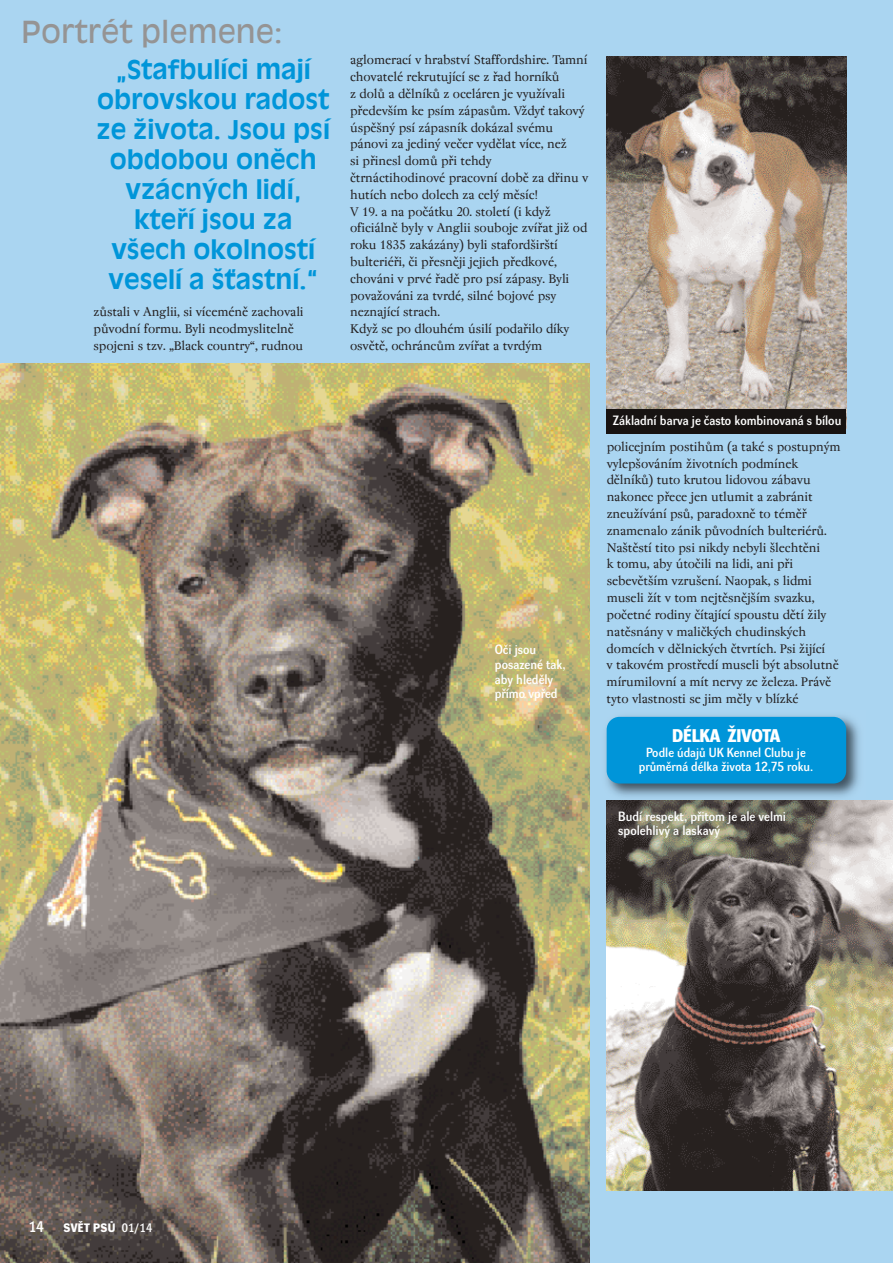
<style>
.page{position:relative;width:893px;height:1263px;background:#aad5f1}
.page>*{position:absolute;margin:0;border:0;box-sizing:border-box;transform-origin:0 0}
.t1{font:30px "Antique Olive CE";color:#959494}
.t2{font:700 25.5px/30px "Antique Olive CE";color:#0095d9;text-align:center}
.t3{font:18px "Dynamo DB";color:#fff}
.t4{font:15px "Dynamo DD";color:#fff}
.t5{font:13.95px/16.8px "Regent";letter-spacing:-.01em;color:#231f20}
.t6{font:13.2px/14.7px "Dynamo DD";color:#fff}
.t7{font:12.9px/14.4px "Dynamo DD";color:#fff;text-align:center}
.t8{font:12px "Dynamo DB";letter-spacing:.035em;color:#fff}
.s1{font-family:"Dynamo DD"}
</style>
<div class="page">
<img style="left:0;top:363px;width:590px;height:900px">
<img style="left:606px;top:716px;width:254px;height:87px">
<div style="left:607px;top:717px;width:239px;height:66px;background:#0095d9;border-radius:13px"></div>
<img style="left:607px;top:56px;width:239px;height:354px">
<div style="left:607px;top:410px;width:239px;height:24px;background:#171312"></div>
<img style="left:607px;top:800px;width:286px;height:391px">
<h1 class="t1" style="left:21px;top:20px;width:263px">Portrét plemene:</h1>
<h2 class="t2" style="left:97px;top:57px;width:235px">„Stafbulíci mají obrovskou radost ze života. Jsou psí obdobou oněch vzácných lidí, kteří jsou za všech okolností veselí a šťastní.“</h2>
<p class="t5" style="left:94px;top:305px;width:212px">zÛstali v Anglii, si víceménû zachovali pÛvodní formu. Byli neodmyslitelnû spojeni s tzv. „Black country“, rudnou</p>
<p class="t5" style="left:350px;top:53px;width:240px">aglomerací v hrabství Staffordshire. Tamní chovatelé rekrutující se z fiad horníkÛ<br>z dolÛ a dûlníkÛ z oceláren je vyuÏívali pfiedev‰ím ke psím zápasÛm. VÏdyÈ takov˘ úspû‰n˘ psí zápasník dokázal svému pánovi za jedin˘ veãer vydûlat více, neÏ<br>si pfiinesl domÛ pfii tehdy ãtrnáctihodinové pracovní dobû za dfiinu v hutích nebo dolech za cel˘ mûsíc!<br>V 19. a na poãátku 20. století (i kdyÏ oficiálnû byly v Anglii souboje zvífiat jiÏ od roku 1835 zakázány) byli staford‰ir‰tí bulteriéfii, ãi pfiesnûji jejich pfiedkové, chováni v prvé fiadû pro psí zápasy. Byli povaÏováni za tvrdé, silné bojové psy neznající strach.<br>KdyÏ se po dlouhém úsilí podafiilo díky osvûtû, ochráncÛm zvífiat a tvrd˘m</p>
<p class="t6" style="left:495px;top:643px;width:72px">Oãi jsou posazené tak, aby hledûly pfiímo vpfied</p>
<p class="t6" style="left:613px;top:414px;width:230px">Základní barva je ãasto kombinovaná s bílou</p>
<p class="t5" style="left:607px;top:439px;width:236px">policejním postihÛm (a také s postupn˘m vylep‰ováním Ïivotních podmínek dûlníkÛ) tuto krutou lidovou zábavu nakonec pfiece jen utlumit a zabránit zneuÏívání psÛ, paradoxnû to témûfi znamenalo zánik pÛvodních bulteriérÛ.<br>Na‰tûstí tito psi nikdy nebyli ‰lechtûni<br>k tomu, aby útoãili na lidi, ani pfii sebevût‰ím vzru‰ení. Naopak, s lidmi museli Ïít v tom nejtûsnûj‰ím svazku, poãetné rodiny ãítající spoustu dûtí Ïily natûsnány v maliãk˘ch chudinsk˘ch domcích v dûlnick˘ch ãtvrtích. Psi Ïijící<br>v takovém prostfiedí museli b˘t absolutnû mírumilovní a mít nervy ze Ïeleza. Právû tyto vlastnosti se jim mûly v blízké</p>
<p class="t3" style="left:672px;top:729px;width:109px">DÉLKA ÎIVOTA</p>
<p class="t7" style="left:639px;top:746px;width:176px">Podle údajÛ UK Kennel Clubu je prÛmûrná délka Ïivota 12,75 roku.</p>
<p class="t6" style="left:618px;top:810px;width:169px">Budí respekt, pfiitom je ale velmi spolehliv˘ a laskav˘</p>
<p class="t4" style="left:28px;top:1221px;width:17px">14</p>
<p class="t8" style="left:64px;top:1223px;width:90px">SVùT PSÒ <span class="s1">01/14</span></p>
</div>
